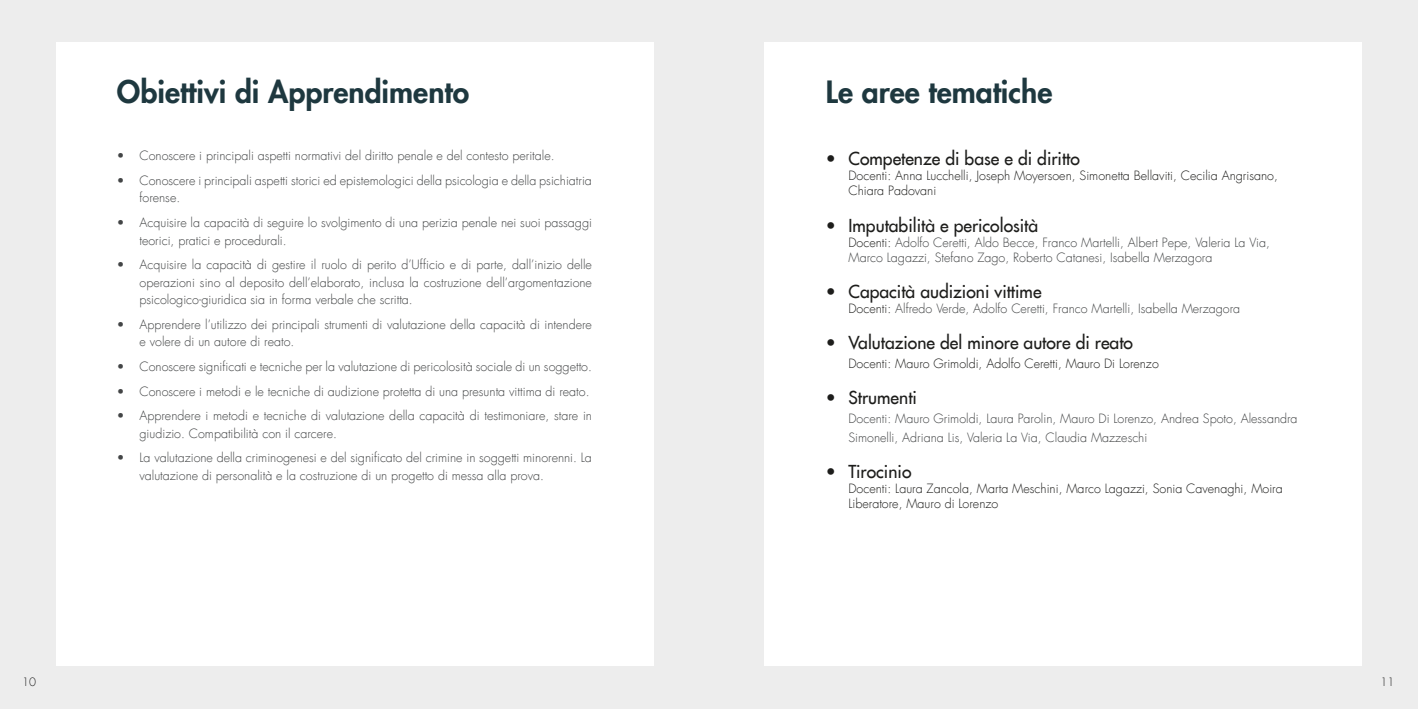
<style>
.page{position:relative;width:1418px;height:709px;background:#fff}
.page>*{position:absolute;margin:0;border:0;box-sizing:border-box;transform-origin:0 0}
.Heading_1_-_All_Caps{font:800 30px "Futura LT";color:#1e383f}
.t1{font:17.5px "Futura LT";color:#1d1d1b}
.t2{font:300 12.5px/17.5px "Futura LT";color:#434546}
.t3{font:300 12.5px/15px "Futura LT";color:#1d1d1b}
.t4{font:300 11.25px "Futura LT";color:#1a1a1a}
.s1{color:#1d1d1b}
</style>
<div class="page">
<div style="left:0;top:0;width:1417px;height:709px;background:#ededed"></div>
<div style="left:56px;top:43px;width:597px;height:623px;background:#fff"></div>
<div style="left:764px;top:43px;width:598px;height:623px;background:#fff"></div>
<p class="Heading_1_-_All_Caps" style="left:117px;top:72px;width:354px">Obiettivi di Apprendimento</p>
<p class="Heading_1_-_All_Caps" style="left:826px;top:72px;width:228px">Le aree tematiche</p>
<p class="t2" style="left:117px;top:147px;width:439px">• Conoscere i principali aspetti normativi del diritto penale e del contesto peritale.</p>
<p class="t2" style="left:139px;top:172px;width:454px;text-indent:-22px">• Conoscere i principali aspetti storici ed epistemologici della psicologia e della psichiatria forense.</p>
<p class="t2" style="left:139px;top:214px;width:454px;text-indent:-22px">• Acquisire la capacità di seguire lo svolgimento di una perizia penale nei suoi passaggi teorici, pratici e procedurali.</p>
<p class="t2" style="left:139px;top:256px;width:454px;text-align:justify;text-indent:-22px">• Acquisire la capacità di gestire il ruolo di perito d’Ufficio e di parte, dall’inizio delle operazioni sino al deposito dell’elaborato, inclusa la costruzione dell’argomentazione psicologico-giuridica sia in forma verbale che scritta.</p>
<p class="t2" style="left:139px;top:316px;width:454px;text-indent:-22px">• Apprendere l’utilizzo dei principali strumenti di valutazione della capacità di intendere e volere di un autore di reato.</p>
<p class="t2" style="left:117px;top:358px;width:476px">• Conoscere significati e tecniche per la valutazione di pericolosità sociale di un soggetto.</p>
<p class="t2" style="left:117px;top:382px;width:474px">• Conoscere i metodi e le tecniche di audizione protetta di una presunta vittima di reato.</p>
<p class="t2" style="left:139px;top:407px;width:454px;text-indent:-22px">• Apprendere i metodi e tecniche di valutazione della capacità di testimoniare, stare in giudizio. Compatibilità con il carcere.</p>
<p class="t2" style="left:139px;top:449px;width:454px;text-indent:-22px">• La valutazione della criminogenesi e del significato del crimine in soggetti minorenni. La valutazione di personalità e la costruzione di un progetto di messa alla prova.</p>
<p class="t1" style="left:826px;top:147px;width:255px">• Competenze di base e di diritto</p>
<p class="t3" style="left:848px;top:169px;width:431px">Docenti: Anna Lucchelli, Joseph Moyersoen, Simonetta Bellaviti, Cecilia Angrisano,<br>Chiara Padovani</p>
<p class="t1" style="left:826px;top:214px;width:214px">• Imputabilità e pericolosità</p>
<p class="t2" style="left:848px;top:235px;width:423px;line-height:15px"><span class="s1">Docenti:</span> Adolfo Ceretti, Aldo Becce, Franco Martelli, Albert Pepe, Valeria La Via,<br>Marco Lagazzi, Stefano Zago, Roberto Catanesi, Isabella Merzagora</p>
<p class="t1" style="left:826px;top:280px;width:217px">• Capacità audizioni vittime</p>
<p class="t2" style="left:848px;top:300px;width:393px"><span class="s1">Docenti:</span> Alfredo Verde, Adolfo Ceretti, Franco Martelli, Isabella Merzagora</p>
<p class="t1" style="left:826px;top:331px;width:308px">• Valutazione del minore autore di reato</p>
<p class="t3" style="left:848px;top:356px;width:312px">Docenti: Mauro Grimoldi, Adolfo Ceretti, Mauro Di Lorenzo</p>
<p class="t1" style="left:826px;top:386px;width:92px">• Strumenti</p>
<p class="t2" style="left:848px;top:409px;width:450px;line-height:18.8px">Docenti: Mauro Grimoldi, Laura Parolin, Mauro Di Lorenzo, Andrea Spoto, Alessandra<br>Simonelli, Adriana Lis, Valeria La Via, Claudia Mazzeschi</p>
<p class="t1" style="left:826px;top:460px;width:87px">• Tirocinio</p>
<p class="t3" style="left:848px;top:481px;width:436px">Docenti: Laura Zancola, Marta Meschini, Marco Lagazzi, Sonia Cavenaghi, Moira<br>Liberatore, Mauro di Lorenzo</p>
<p class="t4" style="left:22px;top:675px;width:15px">10</p>
<p class="t4" style="left:1380px;top:675px;width:15px">11</p>
</div>
